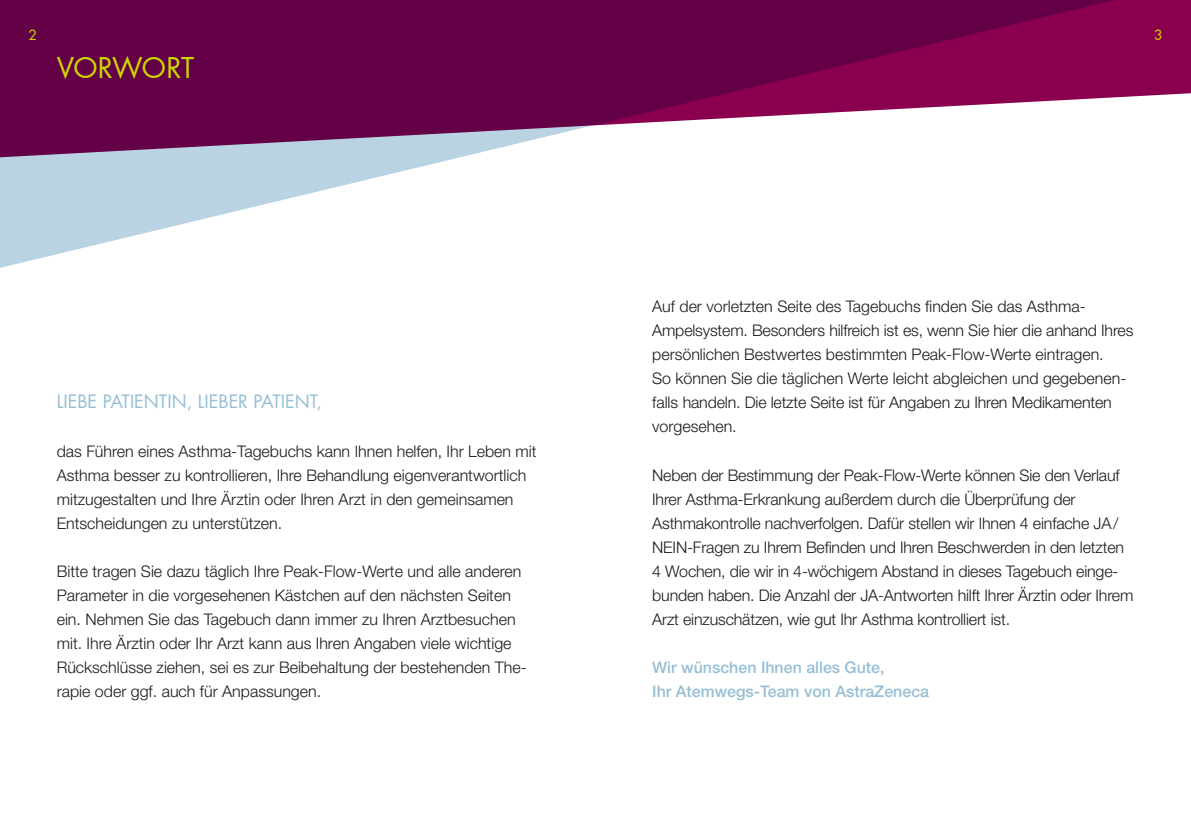
<style>
.page{position:relative;width:1191px;height:840px;background:#fff}
.page>*{position:absolute;margin:0;border:0;box-sizing:border-box;transform-origin:0 0}
.t1{font:28px "Futura LT Pro";letter-spacing:-.02em;color:#ccd500}
.t2{font:18px "Futura LT Pro";color:#96bfd4}
.t3{font:300 16px/24px "Helvetica Neue LT";color:#1a1a18}
.t4{font:500 16px/24px "Helvetica Neue LT";color:#96bfd4}
.t5{font:14px "Futura LT Pro";color:#ccd500}
</style>
<div class="page">
<svg style="left:0;top:0;width:1191px;height:268px"></svg>
<p class="t5" style="left:28px;top:25px;width:10px">2</p>
<p class="t5" style="left:1154px;top:25px;width:10px">3</p>
<h1 class="t1" style="left:57px;top:48px;width:139px">VORWORT</h1>
<p class="t2" style="left:57px;top:389px;width:267px">LIEBE PATIENTIN, LIEBER PATIENT,</p>
<p class="t3" style="left:57px;top:438px;width:481px">das Führen eines Asthma-Tagebuchs kann Ihnen helfen, Ihr Leben mit Asthma besser zu kontrollieren, Ihre Behandlung eigenverantwortlich mitzugestalten und Ihre Ärztin oder Ihren Arzt in den gemeinsamen Entscheidungen zu unterstützen.</p>
<p class="t3" style="left:57px;top:558px;width:471px">Bitte tragen Sie dazu täglich Ihre Peak-Flow-Werte und alle anderen Parameter in die vorgesehenen Kästchen auf den nächsten Seiten ein. Nehmen Sie das Tagebuch dann immer zu Ihren Arztbesuchen mit. Ihre Ärztin oder Ihr Arzt kann aus Ihren Angaben viele wichtige Rückschlüsse ziehen, sei es zur Beibehaltung der bestehenden The&shy;rapie oder ggf. auch für Anpassungen.</p>
<p class="t3" style="left:652px;top:294px;width:483px">Auf der vorletzten Seite des Tagebuchs finden Sie das Asthma-Ampelsystem. Besonders hilfreich ist es, wenn Sie hier die anhand Ihres persönlichen Bestwertes bestimmten Peak-Flow-Werte eintragen.<br>So können Sie die täglichen Werte leicht abgleichen und gegebenen&shy;falls handeln. Die letzte Seite ist für Angaben zu Ihren Medikamenten vorgesehen.</p>
<p class="t3" style="left:652px;top:462px;width:483px">Neben der Bestimmung der Peak-Flow-Werte können Sie den Verlauf Ihrer Asthma-Erkrankung außerdem durch die Überprüfung der Asthmakontrolle nachverfolgen. Dafür stellen wir Ihnen 4 einfache JA/ NEIN-Fragen zu Ihrem Befinden und Ihren Beschwerden in den letzten 4 Wochen, die wir in 4-wöchigem Abstand in dieses Tagebuch einge&shy;bunden haben. Die Anzahl der JA-Antworten hilft Ihrer Ärztin oder Ihrem Arzt einzuschätzen, wie gut Ihr Asthma kontrolliert ist.</p>
<p class="t4" style="left:652px;top:654px;width:278px">Wir wünschen Ihnen alles Gute,<br>Ihr Atemwegs-Team von AstraZeneca</p>
</div>
